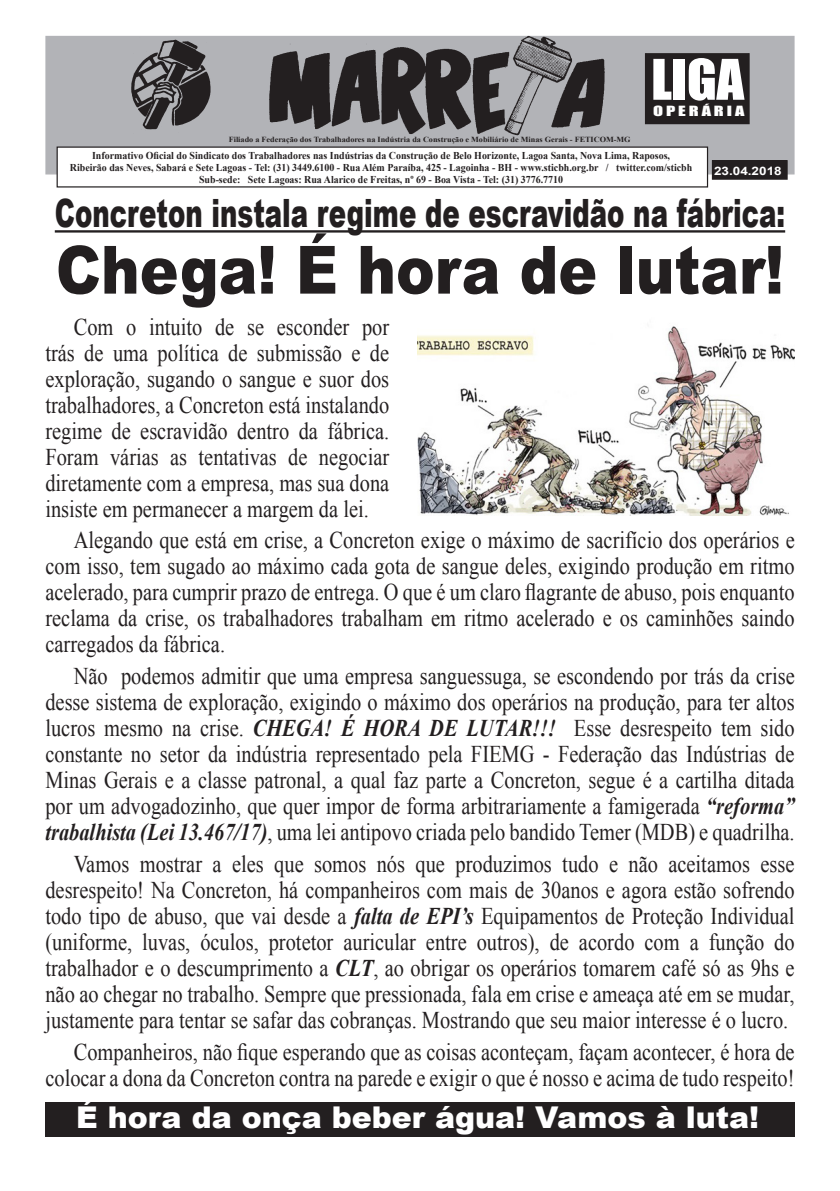
<style>
.page{position:relative;width:840px;height:1191px;background:#fff}
.page>*{position:absolute;margin:0;border:0;box-sizing:border-box;transform-origin:0 0}
.t1{font:900 66.6px "Arial";color:#231f20;scale:.87 1}
.t2{font:51.8px "Impact";color:#fff;scale:1.05 1}
.t3{font:900 39px "Arial";color:#231f20;scale:.67 1}
.t4{font:900 30px "Arial";color:#fff}
.t5{font:24px/26px "Times New Roman";color:#231f20;text-align:justify;scale:.85 1}
.t6{font:13px "Impact";letter-spacing:.16em;color:#fff;scale:1.42 1}
.t7{font:700 11.6px "Arial";color:#fff;scale:1.16 1}
.t8{font:700 10.4px/11.6px "Times New Roman";color:#231f20;text-align:center;scale:.95 1}
.t9{font:700 7.8px "Times New Roman";color:#231f20;scale:1.05 1}
.s1{font-weight:700;font-style:italic}
</style>
<div class="page">
<div style="left:45px;top:36px;width:749px;height:138px;background:#b2b3b7;border:1px solid #b2b3b7"></div>
<div style="left:712px;top:161px;width:74px;height:18px;background:#231f20"></div>
<div style="left:711px;top:160px;width:76px;height:20px;border:1px solid #231f20"></div>
<img style="left:266px;top:36px;width:338px;height:100px">
<img style="left:132px;top:39px;width:79px;height:91px">
<div style="left:645px;top:54px;width:103px;height:70px;background:#231f20"></div>
<div style="left:644px;top:53px;width:105px;height:71px;border:1px solid #231f20"></div>
<div style="left:57px;top:147px;width:650px;height:40px;background:#fff"></div>
<hr style="left:55px;top:230px;width:729px;height:2px;background:#231f20">
<img style="left:417px;top:326px;width:377px;height:189px">
<div style="left:45px;top:1102px;width:749px;height:34px;background:#231f20"></div>
<p class="t2" style="left:650px;top:39px;width:90px">LIGA</p>
<p class="t6" style="left:652px;top:100px;width:66px">OPERÁRIA</p>
<p class="t8" style="left:70px;top:150px;width:656px">Informativo Oficial do Sindicato dos Trabalhadores nas Indústrias da Construção de Belo Horizonte, Lagoa Santa, Nova Lima, Raposos,<br>Ribeirão das Neves, Sabará e Sete Lagoas - Tel: (31) 3449.6100 - Rua Além Paraíba, 425 - Lagoinha - BH - www.sticbh.org.br / twitter.com/sticbh<br>Sub-sede: Sete Lagoas: Rua Alarico de Freitas, nº 69 - Boa Vista - Tel: (31) 3776.7710</p>
<p class="t9" style="left:229px;top:134px;width:384px">Filiado a Federação dos Trabalhadores na Indústria da Construção e Mobiliário de Minas Gerais - FETICOM-MG</p>
<p class="t7" style="left:713px;top:163px;width:60px">23.04.2018</p>
<p class="t3" style="left:55px;top:184px;width:1090px">Concreton instala regime de escravidão na fábrica:</p>
<p class="t1" style="left:56px;top:221px;width:838px">Chega! É hora de lutar!</p>
<p class="t5" style="left:45px;top:313px;width:406px;text-indent:28px">Com o intuito de se esconder por trás de uma política de submissão e de exploração, sugando o sangue e suor dos trabalhadores, a Concreton está instalando regime de escravidão dentro da fábrica.<br>Foram várias as tentativas de negociar diretamente com a empresa, mas sua dona insiste em permanecer a margem da lei.</p>
<p class="t5" style="left:45px;top:526px;width:882px;text-indent:28px">Alegando que está em crise, a Concreton exige o máximo de sacrifício dos operários e com isso, tem sugado ao máximo cada gota de sangue deles, exigindo produção em ritmo acelerado, para cumprir prazo de entrega. O que é um claro flagrante de abuso, pois enquanto reclama da crise, os trabalhadores trabalham em ritmo acelerado e os caminhões saindo carregados da fábrica.</p>
<p class="t5" style="left:45px;top:662px;width:882px;text-indent:28px">Não podemos admitir que uma empresa sanguessuga, se escondendo por trás da crise desse sistema de exploração, exigindo o máximo dos operários na produção, para ter altos lucros mesmo na crise. <span class="s1">CHEGA! É HORA DE LUTAR!!!</span> Esse desrespeito tem sido constante no setor da indústria representado pela FIEMG - Federação das Indústrias de Minas Gerais e a classe patronal, a qual faz parte a Concreton, segue é a cartilha ditada por um advogadozinho, que quer impor de forma arbitrariamente a famigerada <span class="s1">“reforma” trabalhista (Lei 13.467/17)</span>, uma lei antipovo criada pelo bandido Temer (MDB) e quadrilha.</p>
<p class="t5" style="left:45px;top:850px;width:882px;text-indent:28px">Vamos mostrar a eles que somos nós que produzimos tudo e não aceitamos esse desrespeito! Na Concreton, há companheiros com mais de 30anos e agora estão sofrendo todo tipo de abuso, que vai desde a <span class="s1">falta de EPI’s</span> Equipamentos de Proteção Individual (uniforme, luvas, óculos, protetor auricular entre outros), de acordo com a função do trabalhador e o descumprimento a <span class="s1">CLT</span>, ao obrigar os operários tomarem café só as 9hs e não ao chegar no trabalho. Sempre que pressionada, fala em crise e ameaça até em se mudar, justamente para tentar se safar das cobranças. Mostrando que seu maior interesse é o lucro.</p>
<p class="t5" style="left:45px;top:1037px;width:882px;text-align:right">Companheiros, não fique esperando que as coisas aconteçam, façam acontecer, é hora de colocar a dona da Concreton contra na parede e exigir o que é nosso e acima de tudo respeito!</p>
<p class="t4" style="left:76px;top:1095px;width:684px">É hora da onça beber água! Vamos à luta!</p>
</div>
